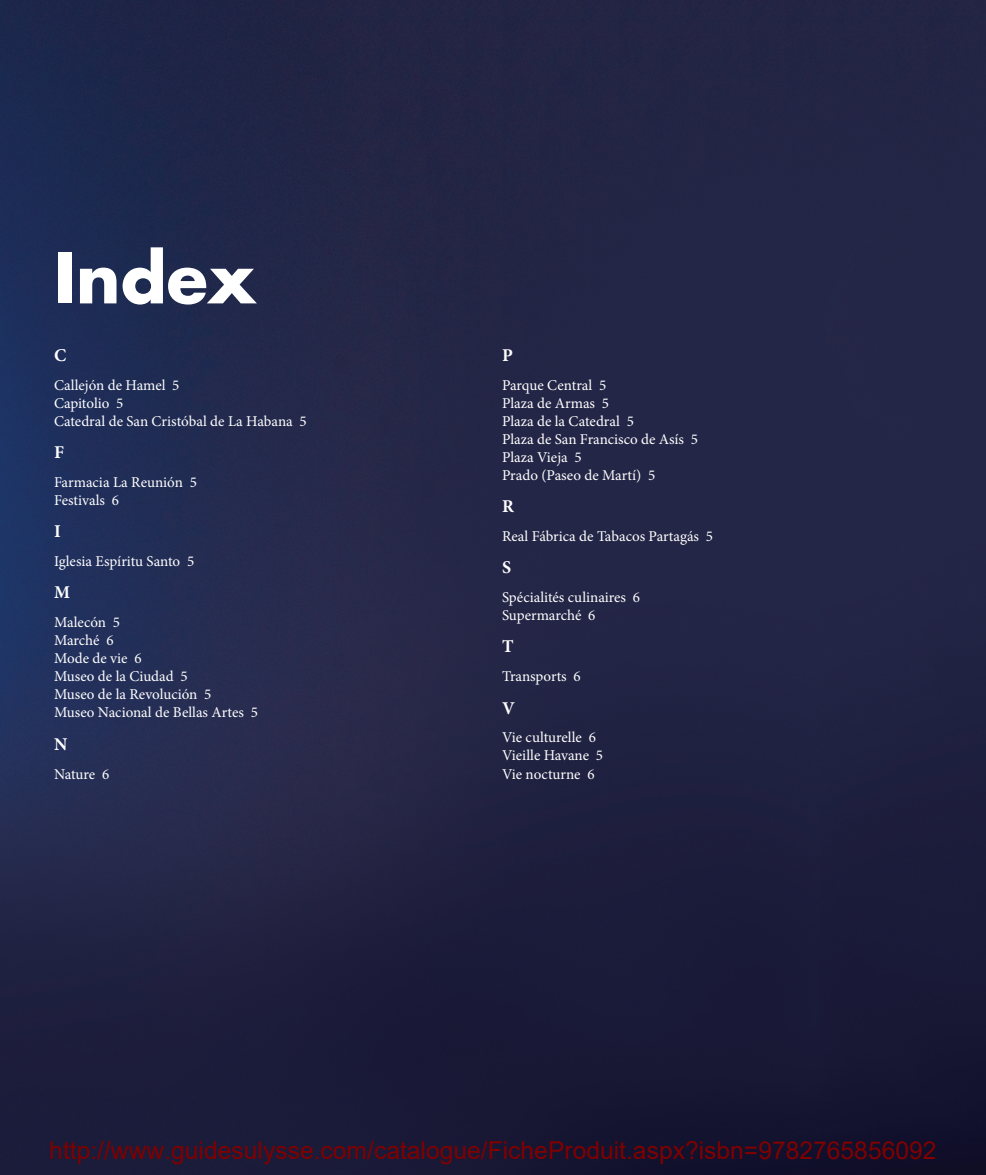
<style>
.page{position:relative;width:986px;height:1175px;background:#fff}
.page>*{position:absolute;margin:0;border:0;box-sizing:border-box;transform-origin:0 0}
.t1{font:700 67.5px "Futura Std";color:#fff}
.t2{font:24.6px "Arial";color:#800000}
.t3{font:700 18px "Minion Pro";color:#fff}
.t4{font:15px/18px "Minion Pro";color:#fff}
</style>
<div class="page">
<img style="left:0;top:0;width:986px;height:1174px">
<h1 class="t1" style="left:54px;top:233px;width:203px">Index</h1>
<p class="t3" style="left:54px;top:342px;width:14px">C</p>
<p class="t4" style="left:54px;top:376px;width:254px">Callejón de Hamel 5<br>Capitolio 5<br>Catedral de San Cristóbal de La Habana 5</p>
<p class="t3" style="left:54px;top:439px;width:11px">F</p>
<p class="t4" style="left:54px;top:473px;width:144px">Farmacia La Reunión 5<br>Festivals 6</p>
<p class="t3" style="left:54px;top:519px;width:8px">I</p>
<p class="t4" style="left:54px;top:552px;width:142px">Iglesia Espíritu Santo 5</p>
<p class="t3" style="left:54px;top:580px;width:17px">M</p>
<p class="t4" style="left:54px;top:613px;width:205px">Malecón 5<br>Marché 6<br>Mode de vie 6<br>Museo de la Ciudad 5<br>Museo de la Revolución 5<br>Museo Nacional de Bellas Artes 5</p>
<p class="t3" style="left:54px;top:731px;width:15px">N</p>
<p class="t4" style="left:54px;top:764px;width:57px">Nature 6</p>
<p class="t3" style="left:502px;top:342px;width:12px">P</p>
<p class="t4" style="left:502px;top:376px;width:197px">Parque Central 5<br>Plaza de Armas 5<br>Plaza de la Catedral 5<br>Plaza de San Francisco de Asís 5<br>Plaza Vieja 5<br>Prado (Paseo de Martí) 5</p>
<p class="t3" style="left:502px;top:493px;width:13px">R</p>
<p class="t4" style="left:502px;top:527px;width:213px">Real Fábrica de Tabacos Partagás 5</p>
<p class="t3" style="left:502px;top:555px;width:11px">S</p>
<p class="t4" style="left:502px;top:588px;width:140px">Spécialités culinaires 6<br>Supermarché 6</p>
<p class="t3" style="left:502px;top:634px;width:13px">T</p>
<p class="t4" style="left:502px;top:667px;width:80px">Transports 6</p>
<p class="t3" style="left:502px;top:695px;width:14px">V</p>
<p class="t4" style="left:502px;top:728px;width:103px">Vie culturelle 6<br>Vieille Havane 5<br>Vie nocturne 6</p>
<h2 class="t2" style="left:49px;top:1133px;width:888px">http://www.guidesulysse.com/catalogue/FicheProduit.aspx?isbn=9782765856092</h2>
</div>
